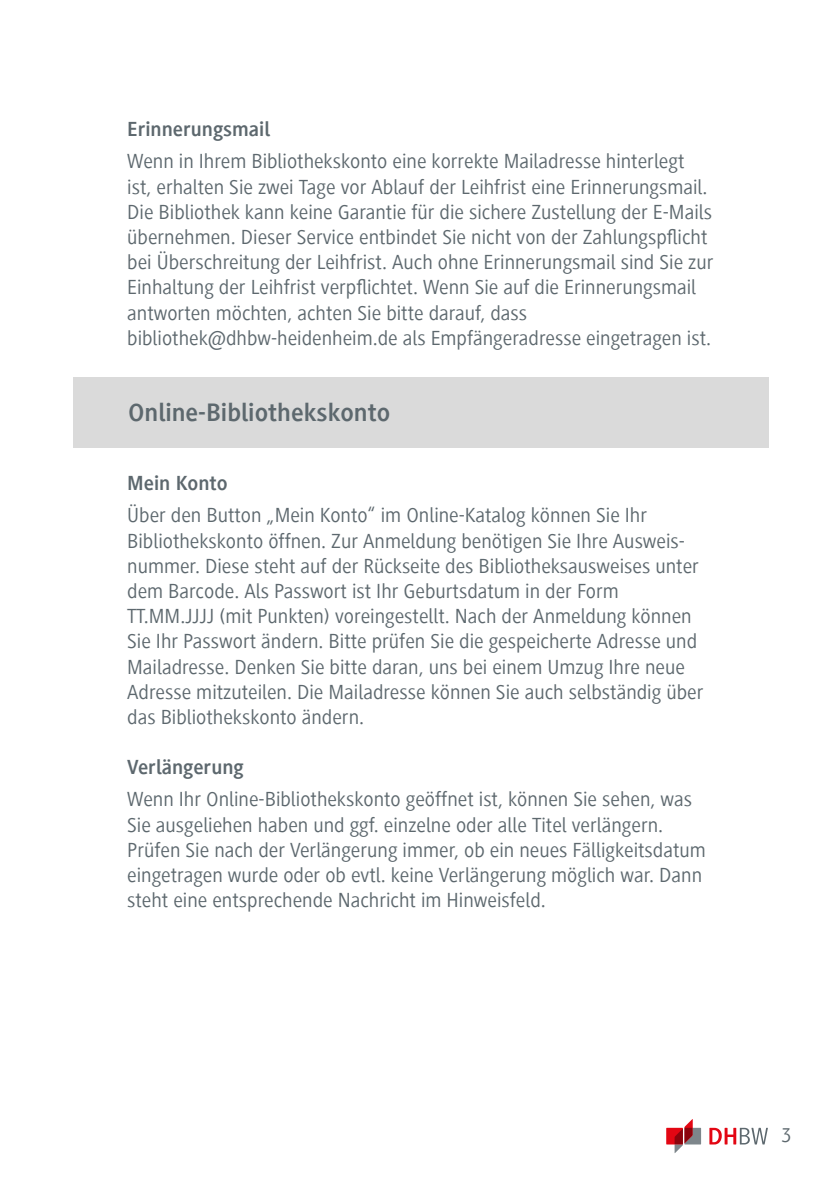
<style>
.page{position:relative;width:840px;height:1191px;background:#fff}
.page>*{position:absolute;margin:0;border:0;box-sizing:border-box;transform-origin:0 0}
.t1{font:700 26px "Generis Sans Com";color:#5d686e}
.t2{font:21px/25.2px "Generis Sans Com";color:#5d686e}
.t3{font:700 21px "Generis Sans Com";color:#5d686e}
</style>
<div class="page">
<div style="left:665px;top:1127px;width:17px;height:17px;background:#e30613"></div>
<svg style="left:674px;top:1119px;width:26px;height:34px"></svg>
<svg style="left:709px;top:1127px;width:58px;height:17px"></svg>
<div style="left:73px;top:377px;width:695px;height:71px;background:#dadada"></div>
<p class="t3" style="left:127px;top:118px;width:144px">Erinnerungsmail</p>
<p class="t2" style="left:127px;top:149px;width:587px">Wenn in Ihrem Bibliothekskonto eine korrekte Mailadresse hinterlegt ist, erhalten Sie zwei Tage vor Ablauf der Leihfrist eine Erinnerungsmail.<br>Die Bibliothek kann keine Garantie für die sichere Zustellung der E-Mails übernehmen. Dieser Service entbindet Sie nicht von der Zahlungspflicht bei Überschreitung der Leihfrist. Auch ohne Erinnerungsmail sind Sie zur Einhaltung der Leihfrist verpflichtet. Wenn Sie auf die Erinnerungsmail antworten möchten, achten Sie bitte darauf, dass bibliothek@dhbw-heidenheim.de als Empfängeradresse eingetragen ist.</p>
<p class="t1" style="left:128px;top:398px;width:264px">Online-Bibliothekskonto</p>
<p class="t3" style="left:127px;top:472px;width:102px">Mein Konto</p>
<p class="t2" style="left:127px;top:503px;width:577px">Über den Button „Mein Konto“ im Online-Katalog können Sie Ihr Bibliothekskonto öffnen. Zur Anmeldung benötigen Sie Ihre Ausweis&shy;nummer. Diese steht auf der Rückseite des Bibliotheksausweises unter dem Barcode. Als Passwort ist Ihr Geburtsdatum in der Form TT.MM.JJJJ (mit Punkten) voreingestellt. Nach der Anmeldung können Sie Ihr Passwort ändern. Bitte prüfen Sie die gespeicherte Adresse und Mailadresse. Denken Sie bitte daran, uns bei einem Umzug Ihre neue Adresse mitzuteilen. Die Mailadresse können Sie auch selbständig über das Bibliothekskonto ändern.</p>
<p class="t3" style="left:127px;top:756px;width:118px">Verlängerung</p>
<p class="t2" style="left:127px;top:787px;width:580px">Wenn Ihr Online-Bibliothekskonto geöffnet ist, können Sie sehen, was Sie ausgeliehen haben und ggf. einzelne oder alle Titel verlängern.<br>Prüfen Sie nach der Verlängerung immer, ob ein neues Fälligkeitsdatum eingetragen wurde oder ob evtl. keine Verlängerung möglich war. Dann steht eine entsprechende Nachricht im Hinweisfeld.</p>
<p class="t2" style="left:781px;top:1122px;width:12px">3</p>
</div>
